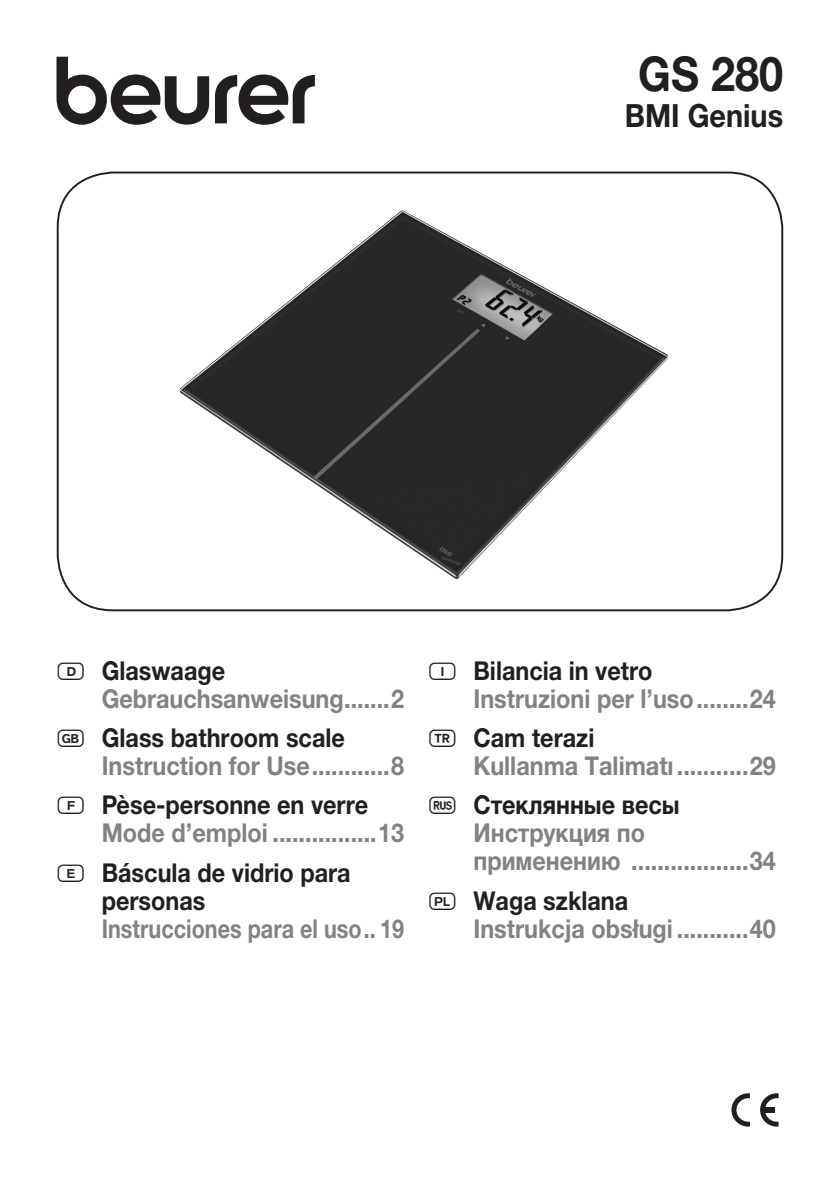
<style>
.page{position:relative;width:840px;height:1191px;background:#fff}
.page>*{position:absolute;margin:0;border:0;box-sizing:border-box;transform-origin:0 0}
.t1{font:700 48px "Helvetica Neue LTW1 G";color:#231f20;scale:.9 1}
.t2{font:700 32px "Helvetica Neue LTW1 G";color:#231f20;scale:.9 1}
.t3{font:700 26px/28px "Helvetica Neue LTW1 G";color:#808285;scale:.9 1}
.t4{font:700 26px/28px "Helvetica Neue LT Pro";color:#808285;scale:.9 1}
.t5{font:700 26px/28px "Helvetica Neue LT Pro";color:#231f20;scale:.9 1}
.t6{font:700 26px "Helvetica Neue LT Pro";color:#808285;scale:.83 1}
.s1{font-family:"Laend Beurer 2012";color:#231f20}
.s2{color:#231f20}
.s3{font-family:"Laend Beurer 2012"}
</style>
<div class="page">
<svg style="left:760px;top:1093px;width:18px;height:33px"></svg>
<div style="left:763px;top:1107px;width:11px;height:5px;background:#231f20"></div>
<svg style="left:731px;top:1093px;width:18px;height:33px"></svg>
<svg style="left:56px;top:57px;width:259px;height:68px"></svg>
<img style="left:180px;top:210px;width:487px;height:369px">
<h1 class="t1" style="left:637px;top:44px;width:162px">GS 280</h1>
<p class="t2" style="left:624px;top:96px;width:177px">BMI Genius</p>
<p class="t3" style="left:102px;top:656px;width:337px;text-indent:-44px"><span class="s1">D</span> <span class="s2">Glaswaage<br></span>Gebrauchsanweisung.......2</p>
<p class="t4" style="left:102px;top:723px;width:337px;text-indent:-44px"><span class="s1">G</span> <span class="s2">Glass bathroom scale<br></span>Instruction for Use............8</p>
<p class="t3" style="left:102px;top:791px;width:337px;text-indent:-44px"><span class="s1">F</span> <span class="s2">Pèse-personne en verre<br></span>Mode d’emploi ................13</p>
<p class="t5" style="left:102px;top:858px;width:278px;text-indent:-44px"><span class="s3">E</span> Báscula de vidrio para personas</p>
<p class="t6" style="left:102px;top:912px;width:365px">Instrucciones para el uso.. 19</p>
<p class="t3" style="left:473px;top:656px;width:337px;text-indent:-44px"><span class="s1">I</span> <span class="s2">Bilancia in vetro<br></span>Instruzioni per l’uso........24</p>
<p class="t4" style="left:473px;top:723px;width:337px;text-indent:-44px"><span class="s1">T</span> <span class="s2">Cam terazi<br></span>Kullanma Talimatı...........29</p>
<p class="t3" style="left:473px;top:791px;width:337px;text-indent:-44px"><span class="s1">r</span> <span class="s2">Стеклянные весы<br></span>Инструкция по применению ..................34</p>
<p class="t4" style="left:473px;top:886px;width:337px;text-indent:-44px"><span class="s1">Q</span> <span class="s2">Waga szklana<br></span>Instrukcja obsługi ...........40</p>
</div>
